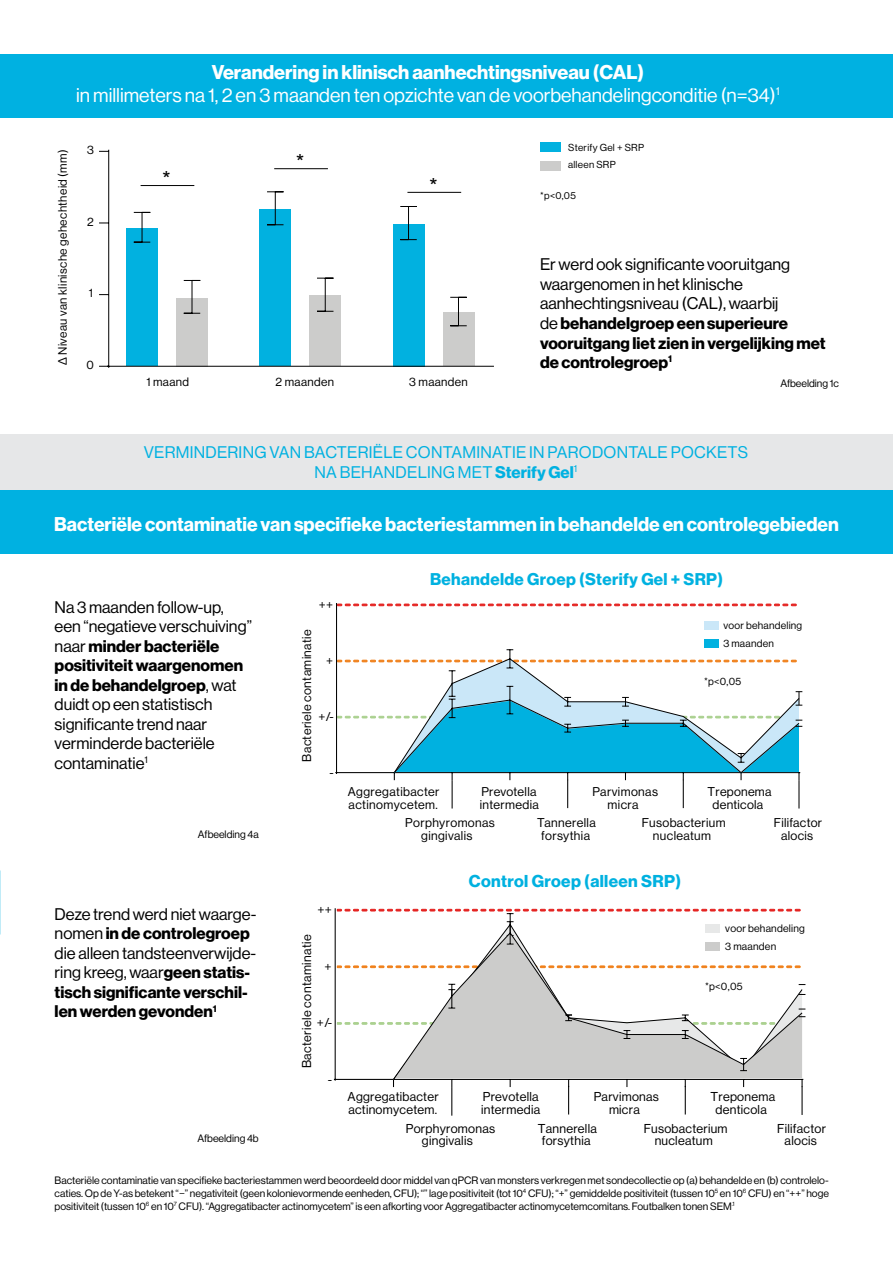
<style>
.page{position:relative;width:893px;height:1263px;background:#fff}
.page>*{position:absolute;margin:0;border:0;box-sizing:border-box;transform-origin:0 0}
.t1{font:20.7px "Arial";color:#010101}
.t2{font:19.5px "N Haas Grotesk DS Pro 75 Bd";color:#fff}
.t3{font:19.5px "N Haas Grotesk DS Pro 55 Rg";color:#fff}
.t4{font:16.8px "N Haas Grotesk DS Pro 75 Bd";letter-spacing:.02em;color:#00b1e0}
.t5{font:16.65px "N Haas Grotesk DS Pro 75 Bd";letter-spacing:.02em;color:#00b1e0}
.t6{font:16.5px/19.5px "N Haas Grotesk DS Pro 55 Rg";color:#000}
.t7{font:16.5px/19.5px "N Haas Grotesk DS Pro 75 Bd";color:#000}
.t8{font:16.5px/19.5px "N Haas Grotesk DS Pro 55 Rg";letter-spacing:.015em;color:#00b1e1;text-align:center}
.t9{font:12.6px/12.6px "N Haas Grotesk DS Pro 55 Rg";letter-spacing:.02em;color:#000;text-align:center}
.t10{font:12.45px/12.5px "N Haas Grotesk DS Pro 55 Rg";letter-spacing:.03em;color:#000;text-align:center}
.t11{font:12px "N Haas Grotesk DS Pro 55 Rg";letter-spacing:.03em;color:#010101}
.t12{font:10.5px/12.6px "N Haas Grotesk DS Pro 55 Rg";color:#000;text-align:justify}
.t13{font:10.5px/18.1px "N Haas Grotesk DS Pro 55 Rg";letter-spacing:.02em;color:#000}
.t14{font:10.35px/18px "N Haas Grotesk DS Pro 55 Rg";letter-spacing:.02em;color:#000}
.t15{font:9.9px/17.1px "N Haas Grotesk DS Pro 55 Rg";letter-spacing:.03em;color:#010101}
.s1{font-family:"N Haas Grotesk DS Pro 55 Rg"}
.s2{font-family:"N Haas Grotesk DS Pro 75 Bd"}
</style>
<div class="page">
<div style="left:0;top:490px;width:893px;height:64px;background:#00b1e1"></div>
<div style="left:0;top:434px;width:893px;height:56px;background:#e6e7e8"></div>
<div style="left:0;top:54px;width:893px;height:64px;background:#00b1e1"></div>
<div style="left:540px;top:142px;width:21px;height:9px;background:#01b1e0"></div>
<div style="left:540px;top:161px;width:21px;height:9px;background:#cccccb"></div>
<div style="left:176px;top:298px;width:32px;height:68px;background:#cccccb"></div>
<div style="left:310px;top:296px;width:31px;height:70px;background:#cccccb"></div>
<div style="left:443px;top:313px;width:31px;height:53px;background:#cccccb"></div>
<div style="left:126px;top:228px;width:32px;height:138px;background:#01b1e0"></div>
<div style="left:260px;top:209px;width:31px;height:157px;background:#01b1e0"></div>
<div style="left:393px;top:224px;width:31px;height:142px;background:#01b1e0"></div>
<hr style="left:107px;top:366px;width:387px;height:1px;background:#010101">
<hr style="left:108px;top:150px;width:1px;height:218px;background:#010101">
<svg style="left:133px;top:191px;width:335px;height:136px"></svg>
<hr style="left:141px;top:185px;width:53px;height:1px;background:#010101">
<hr style="left:274px;top:168px;width:54px;height:1px;background:#010101">
<hr style="left:407px;top:192px;width:54px;height:1px;background:#010101">
<svg style="left:337px;top:660px;width:56px;height:2px"></svg>
<svg style="left:337px;top:604px;width:459px;height:2px"></svg>
<hr style="left:335px;top:772px;width:465px;height:1px;background:#000">
<hr style="left:336px;top:603px;width:1px;height:171px;background:#000">
<svg style="left:395px;top:649px;width:402px;height:36px"></svg>
<svg style="left:337px;top:685px;width:465px;height:123px"></svg>
<div style="left:704px;top:639px;width:14px;height:8px;background:#00b1e0"></div>
<div style="left:704px;top:621px;width:14px;height:9px;background:#cae7f8"></div>
<svg style="left:337px;top:966px;width:55px;height:2px"></svg>
<svg style="left:337px;top:909px;width:463px;height:2px"></svg>
<hr style="left:334px;top:1079px;width:469px;height:1px;background:#000">
<svg style="left:801px;top:1080px;width:2px;height:6px"></svg>
<hr style="left:335px;top:908px;width:1px;height:173px;background:#000">
<svg style="left:392px;top:921px;width:411px;height:159px"></svg>
<svg style="left:337px;top:1016px;width:468px;height:8px"></svg>
<svg style="left:451px;top:1079px;width:1px;height:37px"></svg>
<svg style="left:568px;top:1079px;width:1px;height:35px"></svg>
<svg style="left:685px;top:1079px;width:1px;height:35px"></svg>
<hr style="left:801px;top:1086px;width:2px;height:29px;background:#000">
<div style="left:705px;top:942px;width:15px;height:8px;background:#cccccb"></div>
<div style="left:705px;top:924px;width:15px;height:9px;background:#e7e8e8"></div>
<h2 class="t2" style="left:212px;top:61px;width:434px">Verandering in klinisch aanhechtingsniveau (CAL)</h2>
<h2 class="t3" style="left:76px;top:84px;width:705px">in millimeters na 1, 2 en 3 maanden ten opzichte van de voorbehandelingconditie (n=34)<sup>1</sup></h2>
<p class="t11" style="left:56px;top:365px;width:217px;rotate:-90deg">Δ Niveau van klinische gehechtheid (mm)</p>
<p class="t11" style="left:87px;top:143px;width:8px">3</p>
<p class="t11" style="left:87px;top:215px;width:8px">2</p>
<p class="t11" style="left:89px;top:286px;width:6px">1</p>
<p class="t11" style="left:86px;top:358px;width:9px">0</p>
<h1 class="t1" style="left:163px;top:165px;width:10px">*</h1>
<h1 class="t1" style="left:296px;top:148px;width:10px">*</h1>
<h1 class="t1" style="left:429px;top:172px;width:10px">*</h1>
<p class="t11" style="left:146px;top:375px;width:44px">1 maand</p>
<p class="t11" style="left:276px;top:375px;width:60px">2 maanden</p>
<p class="t11" style="left:409px;top:375px;width:60px">3 maanden</p>
<p class="t15" style="left:568px;top:139px;width:78px">Sterify Gel + SRP alleen SRP</p>
<p class="t15" style="left:540px;top:187px;width:37px">*p&lt;0,05</p>
<h3 class="t6" style="left:540px;top:255px;width:252px">Er werd ook significante vooruitgang waargenomen in het klinische aanhechtingsniveau (CAL), waarbij</h3>
<h3 class="t7" style="left:540px;top:314px;width:287px"><span class="s1">de</span> behandelgroep een superieure vooruitgang liet zien in vergelijking met de controlegroep<sup>1</sup></h3>
<p class="t12" style="left:780px;top:377px;width:60px">Afbeelding 1c</p>
<h3 class="t8" style="left:144px;top:443px;width:606px">VERMINDERING VAN BACTERIËLE CONTAMINATIE IN PARODONTALE POCKETS<br>NA BEHANDELING MET <span class="s2">Sterify Gel</span><sup>1</sup></h3>
<h2 class="t2" style="left:54px;top:512px;width:786px">Bacteriële contaminatie van specifieke bacteriestammen in behandelde en controlegebieden</h2>
<h3 class="t6" style="left:55px;top:597px;width:199px">Na 3 maanden follow-up, een “negatieve verschuiving”</h3>
<h3 class="t7" style="left:55px;top:637px;width:190px"><span class="s1">naar</span> minder bacteriële positiviteit waargenomen in de behandelgroep<span class="s1">, wat</span></h3>
<h3 class="t6" style="left:55px;top:695px;width:162px">duidt op een statistisch significante trend naar verminderde bacteriële contaminatie<sup>1</sup></h3>
<p class="t12" style="left:198px;top:828px;width:62px">Afbeelding 4a</p>
<h3 class="t6" style="left:55px;top:904px;width:203px">Deze trend werd niet waarge-</h3>
<h3 class="t7" style="left:55px;top:924px;width:197px"><span class="s1">nomen</span> in de controlegroep</h3>
<h3 class="t6" style="left:55px;top:943px;width:203px">die alleen tandsteenverwijde&shy;ring kreeg, waar<span class="s2">geen statis-</span></h3>
<h3 class="t7" style="left:55px;top:982px;width:194px">tisch significante verschil&shy;len werden gevonden<sup>1</sup></h3>
<p class="t12" style="left:198px;top:1132px;width:63px">Afbeelding 4b</p>
<p class="t10" style="left:319px;top:598px;width:16px">++</p>
<p class="t10" style="left:301px;top:761px;width:134px;rotate:-90deg">Bacteriele contaminatie</p>
<p class="t10" style="left:326px;top:654px;width:8px">+</p>
<p class="t10" style="left:318px;top:710px;width:17px">+/-</p>
<p class="t10" style="left:329px;top:766px;width:6px">-</p>
<p class="t9" style="left:317px;top:903px;width:16px">++</p>
<p class="t9" style="left:301px;top:1068px;width:135px;rotate:-90deg">Bacteriele contaminatie</p>
<p class="t9" style="left:325px;top:960px;width:9px">+</p>
<p class="t9" style="left:317px;top:1016px;width:17px">+/-</p>
<p class="t9" style="left:328px;top:1073px;width:6px">-</p>
<h3 class="t5" style="left:430px;top:569px;width:294px">Behandelde Groep (Sterify Gel + SRP)</h3>
<p class="t14" style="left:723px;top:617px;width:80px">voor behandeling<br>3 maanden</p>
<p class="t14" style="left:704px;top:672px;width:39px">*p&lt;0,05</p>
<p class="t10" style="left:348px;top:785px;width:93px;text-align:left">Aggregatibacter actinomycetem.</p>
<p class="t10" style="left:405px;top:817px;width:91px">Porphyromonas gingivalis</p>
<p class="t10" style="left:480px;top:785px;width:61px;text-align:left">Prevotella intermedia</p>
<p class="t10" style="left:537px;top:817px;width:60px">Tannerella forsythia</p>
<p class="t10" style="left:592px;top:785px;width:67px">Parvimonas micra</p>
<p class="t10" style="left:642px;top:817px;width:85px">Fusobacterium nucleatum</p>
<p class="t10" style="left:708px;top:785px;width:65px">Treponema denticola</p>
<p class="t10" style="left:774px;top:817px;width:50px">Filifactor alocis</p>
<h3 class="t4" style="left:469px;top:871px;width:214px">Control Groep (alleen SRP)</h3>
<p class="t13" style="left:725px;top:919px;width:81px">voor behandeling<br>3 maanden</p>
<p class="t12" style="left:705px;top:980px;width:39px">*p&lt;0,05</p>
<p class="t9" style="left:348px;top:1090px;width:93px;text-align:left">Aggregatibacter actinomycetem.</p>
<p class="t9" style="left:406px;top:1122px;width:91px">Porphyromonas gingivalis</p>
<p class="t9" style="left:481px;top:1090px;width:61px;text-align:left">Prevotella intermedia</p>
<p class="t9" style="left:538px;top:1122px;width:61px">Tannerella forsythia</p>
<p class="t9" style="left:594px;top:1090px;width:67px">Parvimonas micra</p>
<p class="t9" style="left:644px;top:1122px;width:85px">Fusobacterium nucleatum</p>
<p class="t9" style="left:710px;top:1090px;width:66px">Treponema denticola</p>
<p class="t9" style="left:777px;top:1122px;width:50px">Filifactor alocis</p>
<p class="t12" style="left:55px;top:1174px;width:776px">Bacteriële contaminatie van specifieke bacteriestammen werd beoordeeld door middel van qPCR van monsters verkregen met sondecollectie op (a) behandelde en (b) controlelo&shy;caties. Op de Y-as betekent “−” negativiteit (geen kolonievormende eenheden, CFU); “” lage positiviteit (tot 10<sup>4</sup> CFU); “+” gemiddelde positiviteit (tussen 10<sup>5</sup> en 10<sup>6</sup> CFU) en “++” hoge positiviteit (tussen 10<sup>6</sup> en 10<sup>7</sup> CFU). “Aggregatibacter actinomycetem” is een afkorting voor Aggregatibacter actinomycetemcomitans. Foutbalken tonen SEM<sup>.1</sup></p>
</div>
